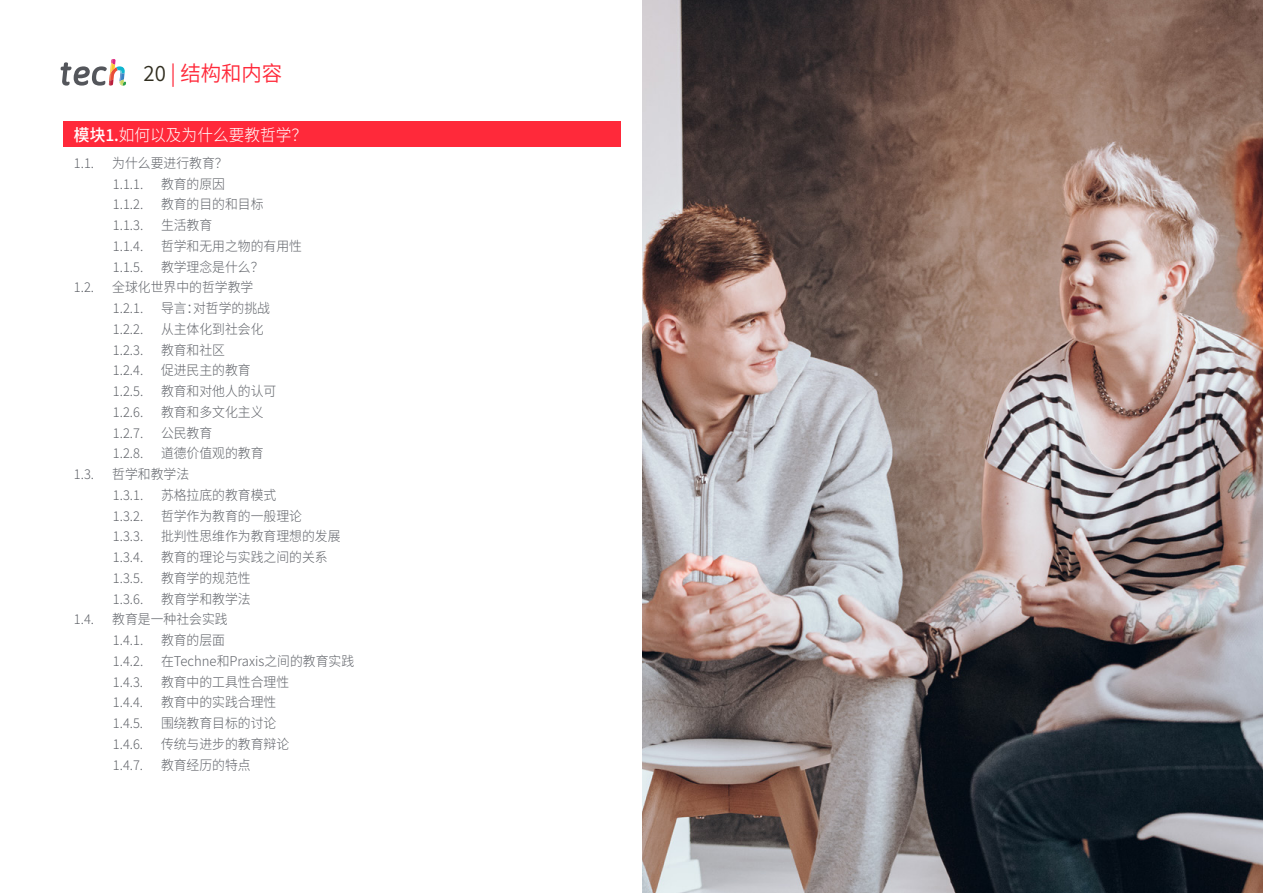
<style>
.page{position:relative;width:1263px;height:893px;background:#fff}
.page>*{position:absolute;margin:0;border:0;box-sizing:border-box;transform-origin:0 0}
.t1{font:21px "Source Han Sans CN";color:#ff293a}
.t2{font:300 16.5px "Source Han Sans CN";color:#fff;scale:.95 1}
.t3{font:300 13.5px/20.7px "Source Han Sans CN";color:#61646a;scale:.95 1}
.s1{color:#312e20}
.s2{font-weight:500}
</style>
<div class="page">
<div style="left:63px;top:121px;width:558px;height:26px;background:#ff293a"></div>
<img style="left:642px;top:0;width:621px;height:893px">
<svg style="left:61px;top:59px;width:65px;height:27px"></svg>
<h1 class="t1" style="left:144px;top:61px;width:140px"><span class="s1">20</span> | 结构和内容</h1>
<p class="t2" style="left:74px;top:125px;width:247px"><span class="s2">模块1.</span>如何以及为什么要教哲学？</p>
<p class="t3" style="left:74px;top:153px;width:23px">1.1.</p>
<p class="t3" style="left:112px;top:153px;width:123px">为什么要进行教育？<br>1.1.1.</p>
<p class="t3" style="left:161px;top:174px;width:69px">教育的原因</p>
<p class="t3" style="left:113px;top:194px;width:33px">1.1.2.</p>
<p class="t3" style="left:161px;top:194px;width:110px">教育的目的和目标</p>
<p class="t3" style="left:113px;top:215px;width:33px">1.1.3.</p>
<p class="t3" style="left:161px;top:215px;width:56px">生活教育</p>
<p class="t3" style="left:113px;top:236px;width:33px">1.1.4.</p>
<p class="t3" style="left:161px;top:236px;width:150px">哲学和无用之物的有用性</p>
<p class="t3" style="left:113px;top:257px;width:33px">1.1.5.</p>
<p class="t3" style="left:161px;top:257px;width:110px">教学理念是什么？</p>
<p class="t3" style="left:74px;top:277px;width:23px">1.2.</p>
<p class="t3" style="left:112px;top:277px;width:150px">全球化世界中的哲学教学<br>1.2.1.</p>
<p class="t3" style="left:161px;top:298px;width:116px">导言：对哲学的挑战</p>
<p class="t3" style="left:113px;top:319px;width:33px">1.2.2.</p>
<p class="t3" style="left:161px;top:319px;width:110px">从主体化到社会化</p>
<p class="t3" style="left:113px;top:340px;width:33px">1.2.3.</p>
<p class="t3" style="left:161px;top:340px;width:69px">教育和社区</p>
<p class="t3" style="left:113px;top:360px;width:33px">1.2.4.</p>
<p class="t3" style="left:161px;top:360px;width:96px">促进民主的教育</p>
<p class="t3" style="left:113px;top:381px;width:33px">1.2.5.</p>
<p class="t3" style="left:161px;top:381px;width:123px">教育和对他人的认可</p>
<p class="t3" style="left:113px;top:402px;width:33px">1.2.6.</p>
<p class="t3" style="left:161px;top:402px;width:110px">教育和多文化主义</p>
<p class="t3" style="left:113px;top:423px;width:33px">1.2.7.</p>
<p class="t3" style="left:161px;top:423px;width:56px">公民教育</p>
<p class="t3" style="left:113px;top:443px;width:33px">1.2.8.</p>
<p class="t3" style="left:161px;top:443px;width:110px">道德价值观的教育</p>
<p class="t3" style="left:74px;top:464px;width:23px">1.3.</p>
<p class="t3" style="left:112px;top:464px;width:83px">哲学和教学法<br>1.3.1.</p>
<p class="t3" style="left:161px;top:485px;width:123px">苏格拉底的教育模式</p>
<p class="t3" style="left:113px;top:506px;width:33px">1.3.2.</p>
<p class="t3" style="left:161px;top:506px;width:150px">哲学作为教育的一般理论</p>
<p class="t3" style="left:113px;top:526px;width:33px">1.3.3.</p>
<p class="t3" style="left:161px;top:526px;width:190px">批判性思维作为教育理想的发展</p>
<p class="t3" style="left:113px;top:547px;width:33px">1.3.4.</p>
<p class="t3" style="left:161px;top:547px;width:177px">教育的理论与实践之间的关系</p>
<p class="t3" style="left:113px;top:568px;width:33px">1.3.5.</p>
<p class="t3" style="left:161px;top:568px;width:96px">教育学的规范性</p>
<p class="t3" style="left:113px;top:589px;width:33px">1.3.6.</p>
<p class="t3" style="left:161px;top:589px;width:96px">教育学和教学法</p>
<p class="t3" style="left:74px;top:609px;width:23px">1.4.</p>
<p class="t3" style="left:112px;top:609px;width:123px">教育是一种社会实践<br>1.4.1.</p>
<p class="t3" style="left:161px;top:630px;width:69px">教育的层面</p>
<p class="t3" style="left:113px;top:651px;width:33px">1.4.2.</p>
<p class="t3" style="left:161px;top:651px;width:205px">在Techne和Praxis之间的教育实践</p>
<p class="t3" style="left:113px;top:672px;width:33px">1.4.3.</p>
<p class="t3" style="left:161px;top:672px;width:136px">教育中的工具性合理性</p>
<p class="t3" style="left:113px;top:692px;width:33px">1.4.4.</p>
<p class="t3" style="left:161px;top:692px;width:123px">教育中的实践合理性</p>
<p class="t3" style="left:113px;top:713px;width:33px">1.4.5.</p>
<p class="t3" style="left:161px;top:713px;width:123px">围绕教育目标的讨论</p>
<p class="t3" style="left:113px;top:734px;width:33px">1.4.6.</p>
<p class="t3" style="left:161px;top:734px;width:136px">传统与进步的教育辩论</p>
<p class="t3" style="left:113px;top:755px;width:33px">1.4.7.</p>
<p class="t3" style="left:161px;top:755px;width:96px">教育经历的特点</p>
</div>
